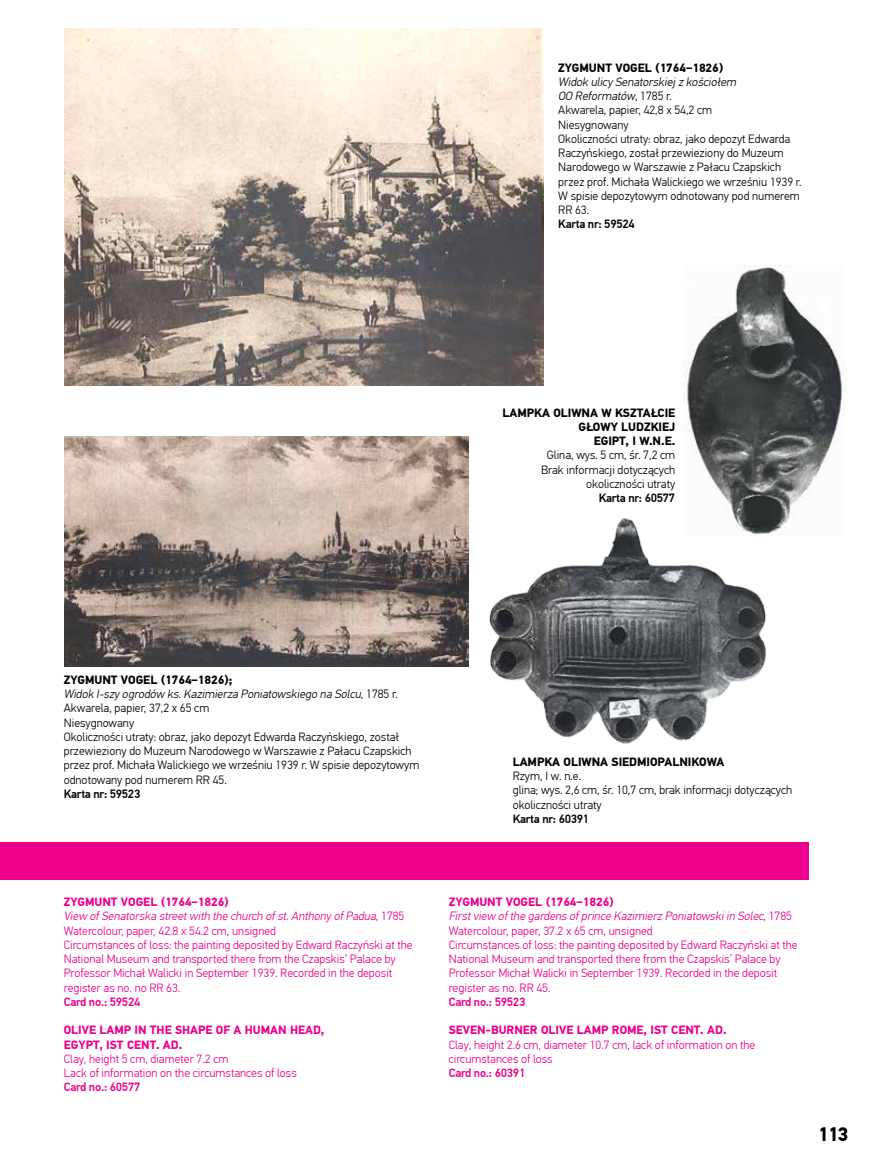
<style>
.page{position:relative;width:872px;height:1170px;background:#fff}
.page>*{position:absolute;margin:0;border:0;box-sizing:border-box;transform-origin:0 0}
.t1{font:700 19.5px "PF Din Text Pro";color:#000}
.t2{font:300 12px/14.2px "PF Din Text Pro";color:#000}
.t3{font:300 12px/14.2px "PF Din Text Pro";color:#ec008c}
.t4{font:700 12px "PF Din Text Pro";color:#ec008c}
.t5{font:700 12px/14.2px "PF Din Text Pro";color:#000;text-align:right}
.t6{font:500 12px "PF Din Text Pro";letter-spacing:-.02em;color:#ec008c}
.t7{font:500 12px "PF Din Text Pro";letter-spacing:-.02em;color:#000}
.s1{font-style:italic}
.s2{font-weight:700}
</style>
<div class="page">
<img style="left:684px;top:265px;width:161px;height:268px">
<img style="left:65px;top:436px;width:403px;height:230px">
<img style="left:65px;top:29px;width:478px;height:356px">
<img style="left:489px;top:511px;width:287px;height:233px">
<div style="left:0;top:842px;width:808px;height:37px;background:#ec008c"></div>
<p class="t5" style="left:558px;top:61px;width:166px">ZYGMUNT VOGEL (1764–1826)</p>
<p class="t2" style="left:558px;top:75px;width:245px"><span class="s1">Widok ulicy Senatorskiej z kościołem<br>OO Reformatów</span>, 1 7 8 5 r.<br>Akwarela, papier, 42,8 x 54,2 cm<br>Niesygnowany<br>Okoliczności utraty: obraz, jako depozyt Edwarda Raczyńskiego, został przewieziony do Muzeum Narodowego w Warszawie z Pałacu Czapskich przez prof. Michała Walickiego we wrześniu 1939 r.<br>W spisie depozytowym odnotowany pod numerem RR 63.</p>
<p class="t7" style="left:558px;top:217px;width:78px">Karta nr: 59524</p>
<p class="t5" style="left:502px;top:405px;width:174px">LAMPKA OLIWNA W KSZTAŁCIE<br>GŁOWY LUDZKIEJ<br>EGIPT, I W.N.E.</p>
<p class="t2" style="left:541px;top:448px;width:136px;text-align:right">Glina, wys. 5 cm, śr. 7,2 cm<br>Brak informacji dotyczących okoliczności utraty</p>
<p class="t7" style="left:598px;top:490px;width:78px">Karta nr: 60577</p>
<p class="t2" style="left:64px;top:672px;width:357px"><span class="s2">ZYGMUNT VOGEL (1764–1826);<br></span><span class="s1">Widok I-szy ogrodów ks.Kazimierza Poniatowskiego na Solcu</span>, 1 7 8 5 r.<br>Akwarela, papier, 37,2 x 65 cm<br>Niesygnowany<br>Okoliczności utraty: obraz, jako depozyt Edwarda Raczyńskiego, został przewieziony do Muzeum Narodowego w Warszawie z Pałacu Czapskich przez prof. Michała Walickiego we wrześniu 1939 r. W spisie depozytowym odnotowany pod numerem RR 45.</p>
<p class="t7" style="left:64px;top:786px;width:78px">Karta nr: 59523</p>
<p class="t3" style="left:64px;top:895px;width:350px;text-indent:97px"><span class="s2">(1764–1826)<br></span><span class="s1">View ofSenatorska streetwith the church ofst.Anthony ofPadua</span>, 1 7 8 5<br>Watercolour, paper, 42.8 x 54.2 cm, unsigned<br>Circumstances of loss: the painting deposited by Edward Raczyński at the National Museum and transported there from the Czapskis’ Palace by Professor Michał Walicki in September 1939. Recorded in the deposit register as no. no RR 63.</p>
<p class="t6" style="left:64px;top:994px;width:78px">Card no.: 59524</p>
<p class="t4" style="left:64px;top:1022px;width:120px">OLIVELAMP IN THE SHA</p>
<p class="t4" style="left:198px;top:1022px;width:101px">PEOF AHUMAN HEAD</p>
<p class="t4" style="left:321px;top:1022px;width:5px">,</p>
<p class="t4" style="left:64px;top:1037px;width:72px">EGYPT, IST CEN</p>
<p class="t4" style="left:150px;top:1037px;width:34px">T. AD .</p>
<p class="t3" style="left:64px;top:1051px;width:234px">Clay, height 5 cm, diameter 7.2 cm<br>Lack of information on the circumstances of loss</p>
<p class="t6" style="left:64px;top:1080px;width:78px">Card no.: 60577</p>
<p class="t4" style="left:64px;top:894px;width:73px">ZYGMUNT VOGEL</p>
<p class="t5" style="left:512px;top:755px;width:107px">LAMPKA OLIWNA SIEDMIO</p>
<p class="t5" style="left:657px;top:755px;width:68px">PALNIKOWA</p>
<p class="t2" style="left:512px;top:769px;width:281px">Rzym, I w. n.e.<br>glina; wys. 2,6 cm, śr. 10,7 cm, brak informacji dotyczących okoliczności utraty</p>
<p class="t7" style="left:512px;top:811px;width:78px">Karta nr: 60391</p>
<p class="t3" style="left:449px;top:895px;width:350px;text-indent:97px"><span class="s2">(1764–1826)<br></span><span class="s1">Firstview ofthe gardens ofprince Kazimierz Poniatowskiin Solec</span>, 1 7 8 5<br>Watercolour, paper, 37.2 x 65 cm, unsigned<br>Circumstances of loss: the painting deposited by Edward Raczyński at the National Museum and transported there from the Czapskis’ Palace by Professor Michał Walicki in September 1939. Recorded in the deposit register as no. RR 45.</p>
<p class="t6" style="left:449px;top:994px;width:78px">Card no.: 59523</p>
<p class="t4" style="left:449px;top:1022px;width:51px">SEVEN-BURNER</p>
<p class="t4" style="left:541px;top:1022px;width:139px">OLIVELAMP ROME, IST CEN</p>
<p class="t4" style="left:694px;top:1022px;width:34px">T. AD .</p>
<p class="t3" style="left:449px;top:1037px;width:308px">Clay, height 2.6 cm, diameter 10.7 cm, lack of information on the circumstances of loss</p>
<p class="t6" style="left:449px;top:1065px;width:78px">Card no.: 60391</p>
<p class="t4" style="left:449px;top:894px;width:73px">ZYGMUNT VOGEL</p>
<h1 class="t1" style="left:818px;top:1122px;width:32px">113</h1>
</div>
